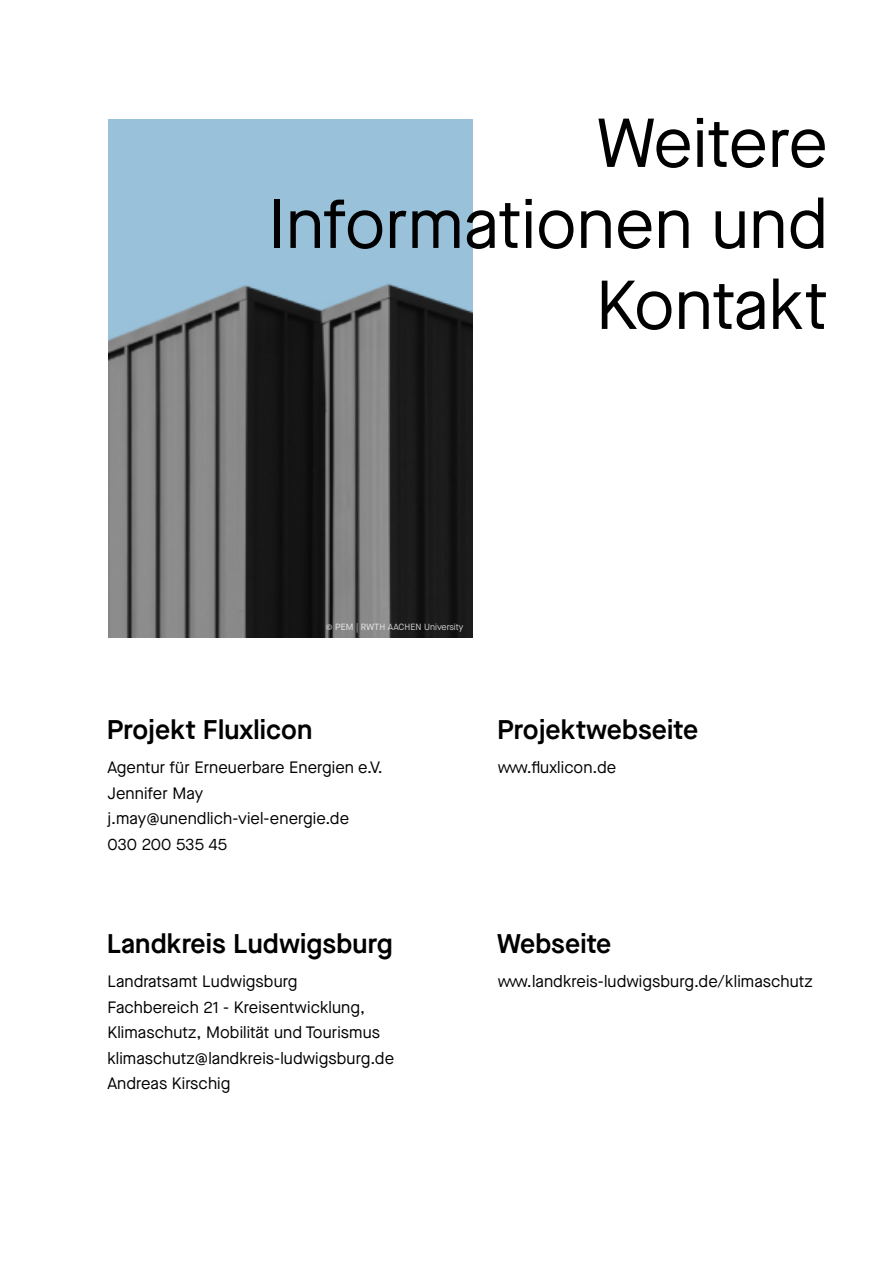
<style>
.page{position:relative;width:893px;height:1263px;background:#fff}
.page>*{position:absolute;margin:0;border:0;box-sizing:border-box;transform-origin:0 0}
.Ü1{font:69px/81px "Maison Neue";color:#000;text-align:right}
.Ü2{font:600 27px "Maison Neue";letter-spacing:.005em;color:#000}
.Fließtext{font:16.5px/25.5px "Maison Neue";letter-spacing:.005em;color:#000}
.t1{font:9px "Maison Neue";letter-spacing:.005em;color:#fff}
</style>
<div class="page">
<img style="left:108px;top:119px;width:364px;height:519px">
<p class="Ü1" style="left:268px;top:102px;width:561px">Weitere<br>Informationen und<br>Kontakt</p>
<p class="t1" style="left:326px;top:621px;width:139px">© PEM | RWTH AACHEN University</p>
<p class="Ü2" style="left:107px;top:711px;width:207px">Projekt Fluxlicon</p>
<p class="Fließtext" style="left:107px;top:754px;width:277px">Agentur für Erneuerbare Energien e.V.</p>
<p class="Fließtext" style="left:107px;top:780px;width:97px">Jennifer May</p>
<p class="Fließtext" style="left:107px;top:805px;width:243px">j.may@unendlich-viel-energie.de<br>030 200 535 45</p>
<p class="Ü2" style="left:107px;top:925px;width:287px">Landkreis Ludwigsburg</p>
<p class="Fließtext" style="left:107px;top:969px;width:191px">Landratsamt Ludwigsburg</p>
<p class="Fließtext" style="left:107px;top:994px;width:274px">Fachbereich 21 - Kreisentwicklung,<br>Klimaschutz, Mobilität und Tourismus</p>
<p class="Fließtext" style="left:107px;top:1045px;width:288px">klimaschutz@landkreis-ludwigsburg.de</p>
<p class="Fließtext" style="left:107px;top:1071px;width:124px">Andreas Kirschig</p>
<p class="Ü2" style="left:497px;top:711px;width:203px">Projektwebseite</p>
<p class="Fließtext" style="left:498px;top:754px;width:120px">www.fluxlicon.de</p>
<p class="Ü2" style="left:497px;top:925px;width:116px">Webseite</p>
<p class="Fließtext" style="left:498px;top:969px;width:317px">www.landkreis-ludwigsburg.de/klimaschutz</p>
</div>
